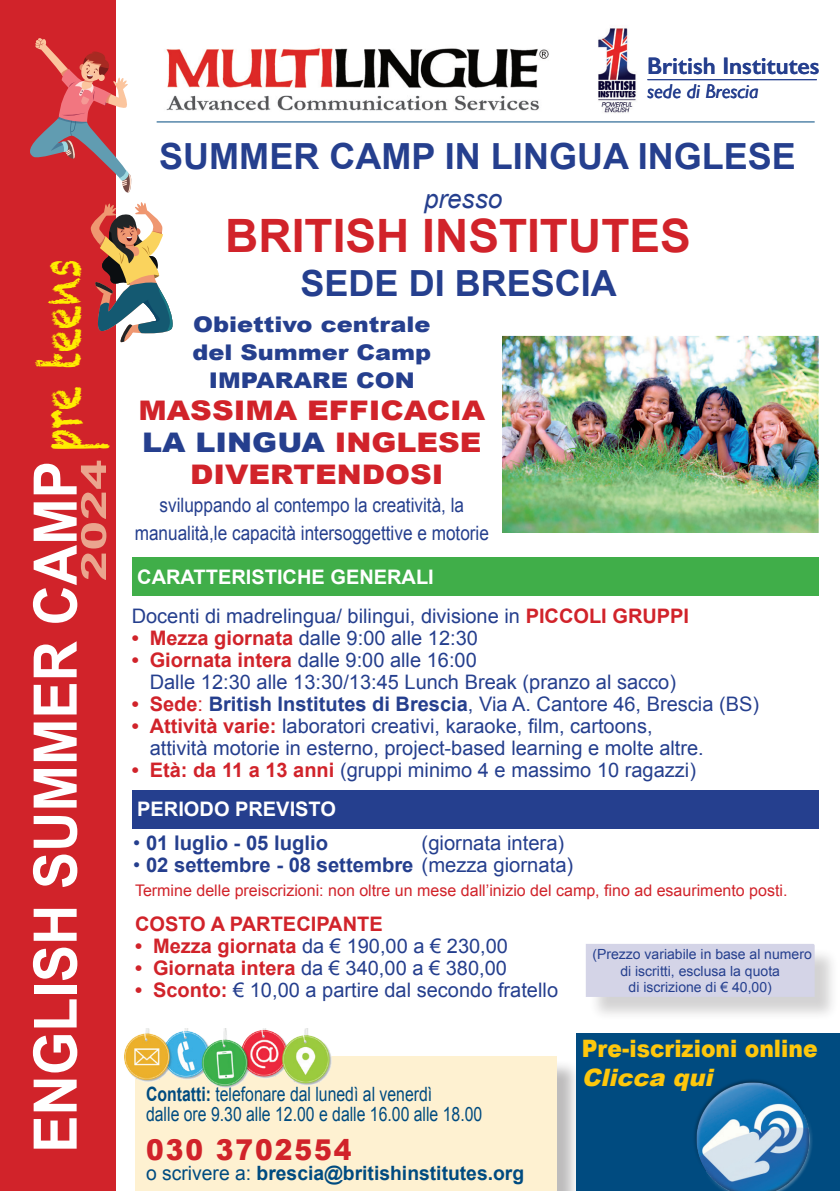
<style>
.page{position:relative;width:840px;height:1191px;background:#fff}
.page>*{position:absolute;margin:0;border:0;box-sizing:border-box;transform-origin:0 0}
.t1{font:700 60px "Arial";color:#fff;scale:.93 1}
.t2{font:54.8px "Chalkduster";color:#ffed01;scale:.68 1}
.t3{font:700 46px "Arial";color:#d1232a}
.t4{font:700 36px "Arial";color:#253f8e}
.t5{font:700 34.8px "Arial";color:#eaa58e;scale:1.57 1}
.t6{font:900 28.6px "Arial";letter-spacing:.075em;color:#d1232a;scale:.92 1}
.t7{font:900 27px/32px "Arial";color:#d1232a;text-align:center;scale:1.11 1}
.t8{font:italic 26px "Arial";color:#253f8e}
.t9{font:900 24px "Arial";color:#fec70c;scale:.91 1}
.t10{font:600 24px "Gill Sans";color:#253f8e}
.t11{font:italic 900 24px "Arial";color:#fec70c}
.t12{font:900 21.6px/28px "Arial";color:#253f8e;text-align:center;scale:1.11 1}
.t13{font:700 20.2px "Arial";color:#253f8e}
.t14{font:20.2px "Arial";color:#253f8e}
.t15{font:20px/22px "Arial";color:#253f8e}
.t16{font:700 20px "Arial";color:#fff}
.t17{font:700 20px "Arial";color:#d1232a}
.t18{font:italic 20px "Gill Sans";color:#253f8e}
.t19{font:19.8px/28px "Arial";color:#253f8e;text-align:center;scale:.87 1}
.t20{font:19.8px/19.8px "Arial";color:#004b80;scale:.8 1}
.t21{font:700 19.8px "Arial";color:#004b80}
.t22{font:16px "Arial";color:#d1232a}
.t23{font:14px/16px "Arial";color:#253f8e;text-align:center}
.s1{color:#253f8e}
.s2{font-weight:700;color:#d1232a}
.s3{color:#d1232a}
.s4{font-weight:700}
.s5{font-weight:400}
</style>
<div class="page">
<hr style="left:156px;top:121px;width:658px;height:1px;background:#004b80">
<div style="left:0;top:0;width:115px;height:1191px;background:#d1232a"></div>
<img style="left:166px;top:48px;width:383px;height:63px">
<img style="left:598px;top:28px;width:38px;height:85px">
<hr style="left:646px;top:79px;width:170px;height:1px;background:#253f8e">
<div style="left:132px;top:790px;width:686px;height:38px;background:#253f8e"></div>
<img style="left:502px;top:335px;width:316px;height:197px">
<div style="left:132px;top:557px;width:686px;height:38px;background:#40ae49"></div>
<svg style="left:90px;top:202px;width:83px;height:140px"></svg>
<svg style="left:30px;top:37px;width:101px;height:156px"></svg>
<div style="left:138px;top:1060px;width:442px;height:131px;background:#231f20;opacity:.3"></div>
<div style="left:135px;top:1057px;width:421px;height:134px;background:#fef1d1"></div>
<img style="left:124px;top:1028px;width:208px;height:60px">
<div style="left:575px;top:1033px;width:264px;height:158px;background:#004b80"></div>
<img style="left:694px;top:1080px;width:118px;height:111px">
<div style="left:588px;top:947px;width:251px;height:74px;background:#231f20;opacity:.2"></div>
<div style="left:586px;top:944px;width:228px;height:53px;background:#d4d4e7"></div>
<h2 class="t2" style="left:28px;top:452px;width:286px;rotate:-90deg">pre teens</h2>
<h3 class="t5" style="left:71px;top:581px;width:79px;rotate:-90deg">2024</h3>
<h1 class="t1" style="left:16px;top:1152px;width:745px;rotate:-90deg">ENGLISH SUMMER CAMP</h1>
<p class="t10" style="left:646px;top:52px;width:174px">British Institutes</p>
<p class="t18" style="left:646px;top:80px;width:113px">sede di Brescia</p>
<h3 class="t4" style="left:159px;top:133px;width:638px">SUMMER CAMP IN LINGUA INGLESE</h3>
<h3 class="t8" style="left:424px;top:182px;width:80px">presso</h3>
<h3 class="t3" style="left:225px;top:205px;width:467px">BRITISH INSTITUTES</h3>
<h3 class="t4" style="left:300px;top:259px;width:318px">SEDE DI BRESCIA</h3>
<p class="t12" style="left:192px;top:309px;width:217px">Obiettivo centrale del Summer Camp<br>IMPARARE CON</p>
<h3 class="t7" style="left:138px;top:393px;width:313px">MASSIMA EFFICACIA<br><span class="s1">LA LINGUA</span> INGLESE<br>DIVERTENDOSI</h3>
<p class="t19" style="left:135px;top:491px;width:408px">sviluppando al contempo la creatività, la manualità,le capacità intersoggettive e motorie</p>
<p class="t16" style="left:137px;top:563px;width:298px">CARATTERISTICHE GENERALI</p>
<p class="t15" style="left:132px;top:605px;width:558px">Docenti di madrelingua/ bilingui, divisione in <span class="s2">PICCOLI GRUPPI</span></p>
<p class="t15" style="left:132px;top:627px;width:347px"><span class="s2">• Mezza giornata</span> dalle 9:00 alle 12:30</p>
<p class="t15" style="left:150px;top:649px;width:527px;text-indent:-18px"><span class="s2">• Giornata intera</span> dalle 9:00 alle 16:00<br>Dalle 12:30 alle 13:30/13:45 Lunch Break (pranzo al sacco)</p>
<p class="t15" style="left:132px;top:693px;width:628px"><span class="s2">• Sede</span><span class="s3">:</span> <span class="s4">British Institutes di Brescia</span>, Via A. Cantore 46, Brescia (BS)</p>
<p class="t15" style="left:150px;top:715px;width:555px;text-indent:-18px"><span class="s2">• Attività varie:</span> laboratori creativi, karaoke, film, cartoons, attività motorie in esterno, project-based learning e molte altre.</p>
<p class="t15" style="left:132px;top:759px;width:565px"><span class="s2">• Età: da 11 a 13 anni</span> (gruppi minimo 4 e massimo 10 ragazzi)</p>
<p class="t16" style="left:137px;top:796px;width:200px">PERIODO PREVISTO</p>
<p class="t13" style="left:133px;top:829px;width:196px"><span class="s5">•</span> 01 luglio - 05 luglio</p>
<p class="t14" style="left:421px;top:829px;width:144px">(giornata intera)</p>
<p class="t13" style="left:133px;top:852px;width:441px"><span class="s5">•</span> 02 settembre - 08 settembre <span class="s5">(mezza giornata)</span></p>
<p class="t22" style="left:135px;top:880px;width:653px">Termine delle preiscrizioni: non oltre un mese dall’inizio del camp, fino ad esaurimento posti.</p>
<p class="t17" style="left:135px;top:911px;width:249px">COSTO A PARTECIPANTE</p>
<p class="t15" style="left:135px;top:935px;width:374px"><span class="s2">• Mezza giornata</span> da € 190,00 a € 230,00</p>
<p class="t15" style="left:135px;top:957px;width:373px"><span class="s2">• Giornata intera</span> da € 340,00 a € 380,00</p>
<p class="t15" style="left:135px;top:979px;width:424px"><span class="s2">• Sconto:</span> € 10,00 a partire dal secondo fratello</p>
<p class="t20" style="left:146px;top:1084px;width:421px"><span class="s4">Contatti:</span> telefonare dal lunedì al venerdì<br>dalle ore 9.30 alle 12.00 e dalle 16.00 alle 18.00</p>
<h3 class="t6" style="left:146px;top:1129px;width:225px">030 3702554</h3>
<p class="t21" style="left:146px;top:1160px;width:379px"><span class="s5">o scrivere a:</span> brescia@britishinstitutes.org</p>
<p class="t23" style="left:592px;top:946px;width:221px">(Prezzo variabile in base al numero di iscritti, esclusa la quota<br>di iscrizione di € 40,00)</p>
<p class="t9" style="left:581px;top:1030px;width:261px">Pre-iscrizioni online</p>
<p class="t11" style="left:581px;top:1059px;width:139px">Clicca qui</p>
</div>
